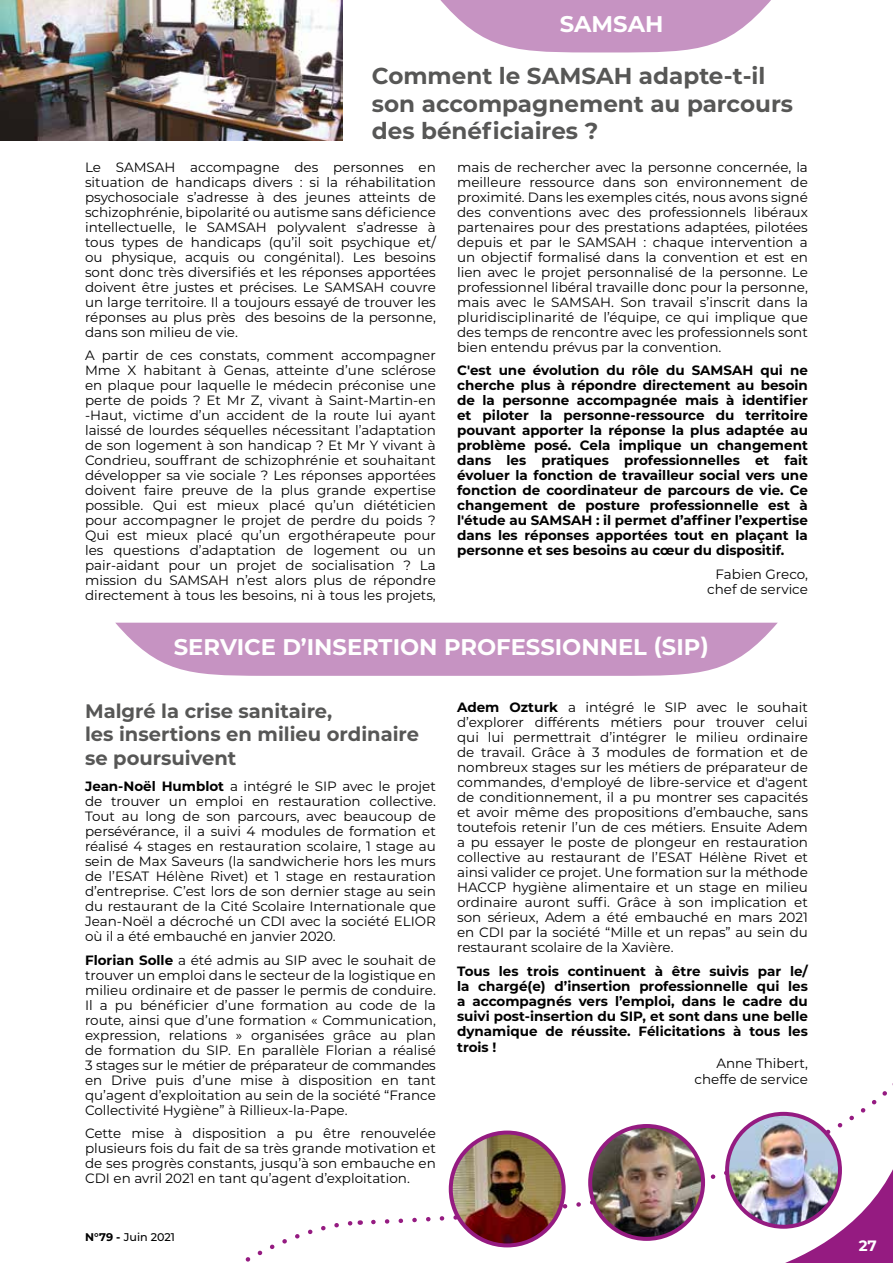
<style>
.page{position:relative;width:893px;height:1263px;background:#fff}
.page>*{position:absolute;margin:0;border:0;box-sizing:border-box;transform-origin:0 0}
.t1{font:700 23.1px/27.6px "Montserrat";color:#575756}
.t2{font:700 22.65px "Montserrat";color:#fff}
.t3{font:700 19.5px/23.4px "Montserrat";color:#575756}
.t4{font:700 15px "Montserrat";color:#fff}
.t5{font:13.5px/15px "Montserrat";color:#000;text-align:justify}
.t6{font:700 13.5px/15px "Montserrat";color:#000;text-align:justify}
.t7{font:500 11.1px "Montserrat";color:#000}
.s1{font-weight:700}
</style>
<div class="page">
<svg style="left:440px;top:0;width:331px;height:52px"></svg>
<svg style="left:115px;top:623px;width:663px;height:53px;background:#cb9ec8"></svg>
<img style="left:0;top:0;width:343px;height:140px">
<svg style="left:371px;top:1124px;width:334px;height:103px"></svg>
<svg style="left:245px;top:1220px;width:116px;height:42px"></svg>
<img style="left:451px;top:1132px;width:113px;height:113px;border-radius:56px">
<div style="left:449px;top:1130px;width:117px;height:117px;border:4px solid #951b81;border-radius:50%"></div>
<img style="left:590px;top:1126px;width:113px;height:113px;border-radius:56px">
<div style="left:588px;top:1124px;width:117px;height:117px;border:4px solid #951b81;border-radius:50%"></div>
<img style="left:705px;top:1083px;width:188px;height:180px">
<h2 class="t2" style="left:560px;top:8px;width:105px">SAMSAH</h2>
<h1 class="t1" style="left:372px;top:61px;width:423px">Comment le SAMSAH adapte-t-il son accompagnement au parcours des bénéficiaires ?</h1>
<p class="t5" style="left:85px;top:159px;width:352px">Le SAMSAH accompagne des personnes en situation de handicaps divers : si la réhabilitation psychosociale s’adresse à des jeunes atteints de schizophrénie, bipolarité ou autisme sans déficience intellectuelle, le SAMSAH polyvalent s’adresse à tous types de handicaps (qu’il soit psychique et/ ou physique, acquis ou congénital). Les besoins sont donc très diversifiés et les réponses apportées doivent être justes et précises. Le SAMSAH couvre un large territoire. Il a toujours essayé de trouver les réponses au plus près des besoins de la personne, dans son milieu de vie.</p>
<p class="t5" style="left:85px;top:347px;width:352px">A partir de ces constats, comment accompagner Mme X habitant à Genas, atteinte d’une sclérose en plaque pour laquelle le médecin préconise une perte de poids ? Et Mr Z, vivant à Saint-Martin-en -Haut, victime d’un accident de la route lui ayant laissé de lourdes séquelles nécessitant l’adaptation de son logement à son handicap ? Et Mr Y vivant à Condrieu, souffrant de schizophrénie et souhaitant développer sa vie sociale ? Les réponses apportées doivent faire preuve de la plus grande expertise possible. Qui est mieux placé qu’un diététicien pour accompagner le projet de perdre du poids ?<br>Qui est mieux placé qu’un ergothérapeute pour les questions d’adaptation de logement ou un pair-aidant pour un projet de socialisation ? La mission du SAMSAH n’est alors plus de répondre directement à tous les besoins, ni à tous les projets,</p>
<p class="t5" style="left:457px;top:159px;width:352px">mais de rechercher avec la personne concernée, la meilleure ressource dans son environnement de proximité. Dans les exemples cités, nous avons signé des conventions avec des professionnels libéraux partenaires pour des prestations adaptées, pilotées depuis et par le SAMSAH : chaque intervention a un objectif formalisé dans la convention et est en lien avec le projet personnalisé de la personne. Le professionnel libéral travaille donc pour la personne, mais avec le SAMSAH. Son travail s’inscrit dans la pluridisciplinarité de l’équipe, ce qui implique que des temps de rencontre avec les professionnels sont bien entendu prévus par la convention.</p>
<p class="t6" style="left:457px;top:362px;width:352px">C'est une évolution du rôle du SAMSAH qui ne cherche plus à répondre directement au besoin de la personne accompagnée mais à identifier et piloter la personne-ressource du territoire pouvant apporter la réponse la plus adaptée au problème posé. Cela implique un changement dans les pratiques professionnelles et fait évoluer la fonction de travailleur social vers une fonction de coordinateur de parcours de vie. Ce changement de posture professionnelle est à l'étude au SAMSAH : il permet d’affiner l’expertise dans les réponses apportées tout en plaçant la personne et ses besoins au cœur du dispositif.</p>
<p class="t5" style="left:707px;top:566px;width:102px;text-align:right">Fabien Greco, chef de service</p>
<h2 class="t2" style="left:174px;top:630px;width:537px">SERVICE D’INSERTION PROFESSIONNEL (SIP)</h2>
<h3 class="t3" style="left:85px;top:698px;width:336px">Malgré la crise sanitaire,<br>les insertions en milieu ordinaire se poursuivent</h3>
<p class="t5" style="left:85px;top:778px;width:352px"><span class="s1">Jean-Noël Humblot</span> a intégré le SIP avec le projet de trouver un emploi en restauration collective.<br>Tout au long de son parcours, avec beaucoup de persévérance, il a suivi 4 modules de formation et réalisé 4 stages en restauration scolaire, 1 stage au sein de Max Saveurs (la sandwicherie hors les murs de l’ESAT Hélène Rivet) et 1 stage en restauration d’entreprise. C’est lors de son dernier stage au sein du restaurant de la Cité Scolaire Internationale que Jean-Noël a décroché un CDI avec la société ELIOR où il a été embauché en janvier 2020.</p>
<p class="t5" style="left:85px;top:952px;width:352px"><span class="s1">Florian Solle</span> a été admis au SIP avec le souhait de trouver un emploi dans le secteur de la logistique en milieu ordinaire et de passer le permis de conduire.<br>Il a pu bénéficier d’une formation au code de la route, ainsi que d’une formation « Communication, expression, relations » organisées grâce au plan de formation du SIP. En parallèle Florian a réalisé 3 stages sur le métier de préparateur de commandes en Drive puis d’une mise à disposition en tant qu’agent d’exploitation au sein de la société “France Collectivité Hygiène” à Rillieux-la-Pape.</p>
<p class="t5" style="left:85px;top:1125px;width:352px">Cette mise à disposition a pu être renouvelée plusieurs fois du fait de sa très grande motivation et de ses progrès constants, jusqu’à son embauche en CDI en avril 2021 en tant qu’agent d’exploitation.</p>
<p class="t7" style="left:85px;top:1229px;width:92px"><span class="s1">N°79 -</span> Juin 2021</p>
<p class="t5" style="left:457px;top:699px;width:352px"><span class="s1">Adem Ozturk</span> a intégré le SIP avec le souhait d’explorer différents métiers pour trouver celui qui lui permettrait d’intégrer le milieu ordinaire de travail. Grâce à 3 modules de formation et de nombreux stages sur les métiers de préparateur de commandes, d'employé de libre-service et d'agent de conditionnement, il a pu montrer ses capacités et avoir même des propositions d’embauche, sans toutefois retenir l’un de ces métiers. Ensuite Adem a pu essayer le poste de plongeur en restauration collective au restaurant de l’ESAT Hélène Rivet et ainsi valider ce projet. Une formation sur la méthode HACCP hygiène alimentaire et un stage en milieu ordinaire auront suffi. Grâce à son implication et son sérieux, Adem a été embauché en mars 2021 en CDI par la société “Mille et un repas” au sein du restaurant scolaire de la Xavière.</p>
<p class="t6" style="left:457px;top:962px;width:352px">Tous les trois continuent à être suivis par le/ la chargé(e) d’insertion professionnelle qui les a accompagnés vers l’emploi, dans le cadre du suivi post-insertion du SIP, et sont dans une belle dynamique de réussite. Félicitations à tous les trois !</p>
<p class="t5" style="left:695px;top:1054px;width:115px;line-height:16.2px;text-align:right">Anne Thibert, cheffe de service</p>
<p class="t4" style="left:859px;top:1234px;width:20px">27</p>
</div>
